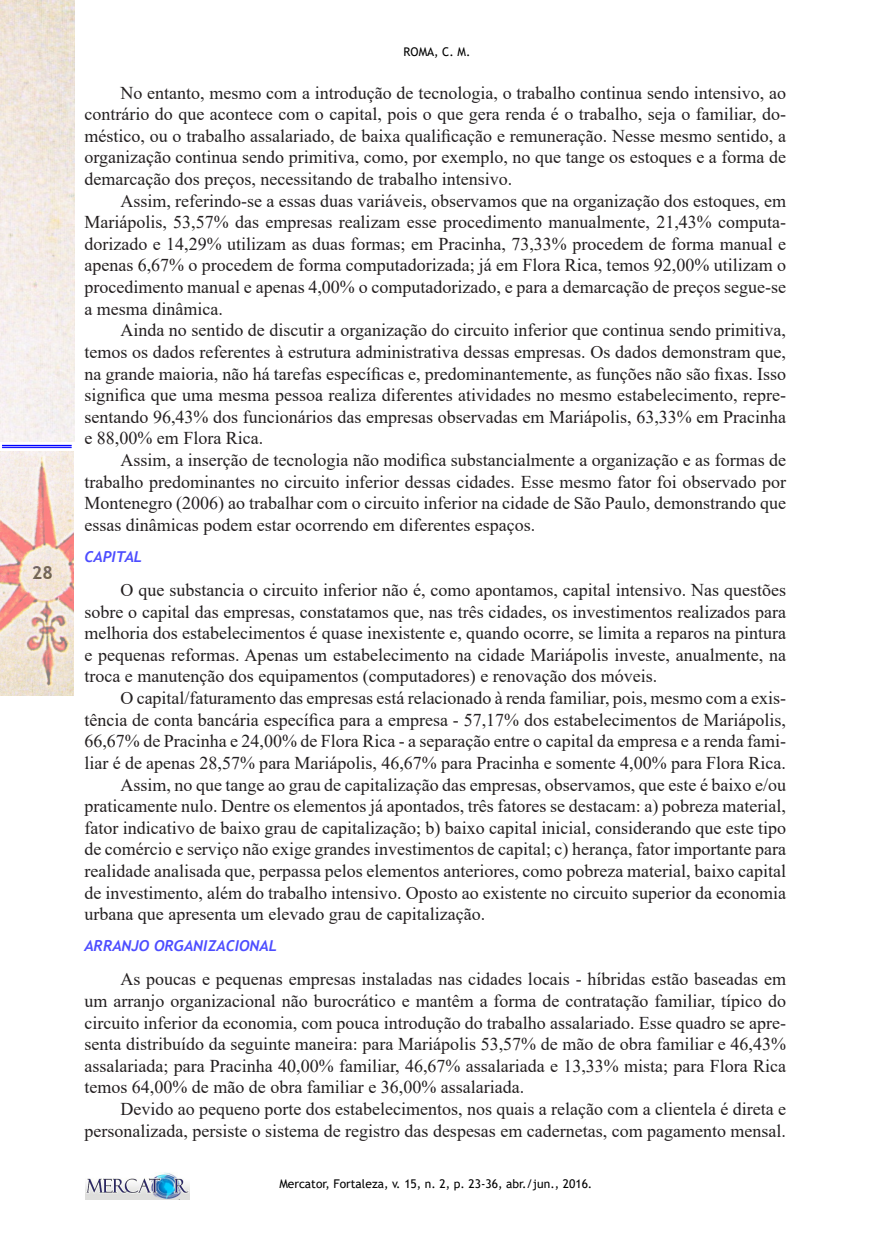
<style>
.page{position:relative;width:893px;height:1234px;background:#fff}
.page>*{position:absolute;margin:0;border:0;box-sizing:border-box;transform-origin:0 0}
.t1{font:18px/21.6px "Times New Roman";color:#231f20;text-align:justify}
.t2{font:700 18px "Trebuchet MS";color:#000}
.SUBTÍTULO_2{font:italic 700 15px "Trebuchet";color:#4d4dff}
.t3{font:12px "Trebuchet MS";color:#000}
</style>
<div class="page">
<img style="left:85px;top:1172px;width:105px;height:27px">
<img style="left:0;top:451px;width:74px;height:244px">
<img style="left:0;top:0;width:74px;height:442px">
<hr style="left:2px;top:445px;width:70px;height:1px;background:#00f">
<hr style="left:2px;top:447px;width:70px;height:1px;background:#00f">
<p class="t2" style="left:32px;top:561px;width:23px">28</p>
<p class="t3" style="left:404px;top:44px;width:68px">ROMA, C. M.</p>
<p class="t1" style="left:84px;top:81px;width:703px;text-indent:36px">No entanto, mesmo com a introdução de tecnologia, o trabalho continua sendo intensivo, ao contrário do que acontece com o capital, pois o que gera renda é o trabalho, seja o familiar, do&shy;méstico, ou o trabalho assalariado, de baixa qualificação e remuneração. Nesse mesmo sentido, a organização continua sendo primitiva, como, por exemplo, no que tange os estoques e a forma de demarcação dos preços, necessitando de trabalho intensivo.</p>
<p class="t1" style="left:84px;top:189px;width:703px;text-indent:36px">Assim, referindo-se a essas duas variáveis, observamos que na organização dos estoques, em Mariápolis, 53,57% das empresas realizam esse procedimento manualmente, 21,43% computa&shy;dorizado e 14,29% utilizam as duas formas; em Pracinha, 73,33% procedem de forma manual e apenas 6,67% o procedem de forma computadorizada; já em Flora Rica, temos 92,00% utilizam o procedimento manual e apenas 4,00% o computadorizado, e para a demarcação de preços segue-se a mesma dinâmica.</p>
<p class="t1" style="left:84px;top:319px;width:703px;text-indent:36px">Ainda no sentido de discutir a organização do circuito inferior que continua sendo primitiva, temos os dados referentes à estrutura administrativa dessas empresas. Os dados demonstram que, na grande maioria, não há tarefas específicas e, predominantemente, as funções não são fixas. Isso significa que uma mesma pessoa realiza diferentes atividades no mesmo estabelecimento, repre&shy;sentando 96,43% dos funcionários das empresas observadas em Mariápolis, 63,33% em Pracinha e 88,00% em Flora Rica.</p>
<p class="t1" style="left:84px;top:448px;width:703px;text-indent:36px">Assim, a inserção de tecnologia não modifica substancialmente a organização e as formas de trabalho predominantes no circuito inferior dessas cidades. Esse mesmo fator foi observado por Montenegro (2006) ao trabalhar com o circuito inferior na cidade de São Paulo, demonstrando que essas dinâmicas podem estar ocorrendo em diferentes espaços.</p>
<p class="SUBTÍTULO_2" style="left:84px;top:546px;width:59px">CAPITAL</p>
<p class="t1" style="left:84px;top:578px;width:703px;text-indent:36px">O que substancia o circuito inferior não é, como apontamos, capital intensivo. Nas questões sobre o capital das empresas, constatamos que, nas três cidades, os investimentos realizados para melhoria dos estabelecimentos é quase inexistente e, quando ocorre, se limita a reparos na pintura e pequenas reformas. Apenas um estabelecimento na cidade Mariápolis investe, anualmente, na troca e manutenção dos equipamentos (computadores) e renovação dos móveis.</p>
<p class="t1" style="left:84px;top:686px;width:703px;text-indent:36px">O capital/faturamento das empresas está relacionado à renda familiar, pois, mesmo com a exis&shy;tência de conta bancária específica para a empresa - 57,17% dos estabelecimentos de Mariápolis, 66,67% de Pracinha e 24,00% de Flora Rica - a separação entre o capital da empresa e a renda fami&shy;liar é de apenas 28,57% para Mariápolis, 46,67% para Pracinha e somente 4,00% para Flora Rica.</p>
<p class="t1" style="left:84px;top:773px;width:703px;text-indent:36px">Assim, no que tange ao grau de capitalização das empresas, observamos, que este é baixo e/ou praticamente nulo. Dentre os elementos já apontados, três fatores se destacam: a) pobreza material, fator indicativo de baixo grau de capitalização; b) baixo capital inicial, considerando que este tipo de comércio e serviço não exige grandes investimentos de capital; c) herança, fator importante para realidade analisada que, perpassa pelos elementos anteriores, como pobreza material, baixo capital de investimento, além do trabalho intensivo. Oposto ao existente no circuito superior da economia urbana que apresenta um elevado grau de capitalização.</p>
<p class="SUBTÍTULO_2" style="left:84px;top:935px;width:194px">ARRANJO ORGANIZACIONAL</p>
<p class="t1" style="left:84px;top:967px;width:703px;text-indent:36px">As poucas e pequenas empresas instaladas nas cidades locais - híbridas estão baseadas em um arranjo organizacional não burocrático e mantêm a forma de contratação familiar, típico do circuito inferior da economia, com pouca introdução do trabalho assalariado. Esse quadro se apre&shy;senta distribuído da seguinte maneira: para Mariápolis 53,57% de mão de obra familiar e 46,43% assalariada; para Pracinha 40,00% familiar, 46,67% assalariada e 13,33% mista; para Flora Rica temos 64,00% de mão de obra familiar e 36,00% assalariada.</p>
<p class="t1" style="left:84px;top:1097px;width:703px;text-align:right">Devido ao pequeno porte dos estabelecimentos, nos quais a relação com a clientela é direta e personalizada, persiste o sistema de registro das despesas em cadernetas, com pagamento mensal.</p>
<p class="t3" style="left:279px;top:1176px;width:315px">Mercator, Fortaleza, v. 15, n. 2, p. 23-36, abr./jun., 2016.</p>
</div>
